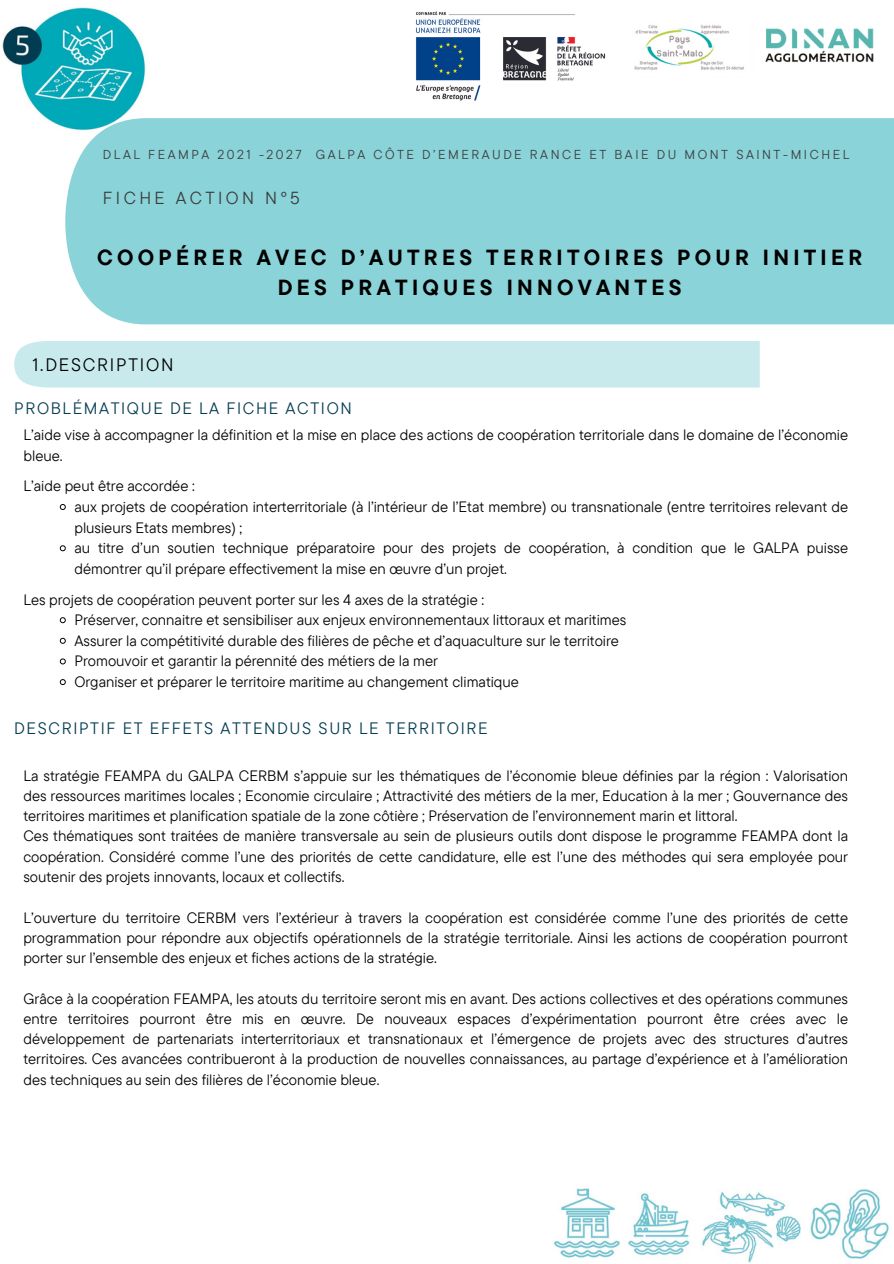
<style>
.page{position:relative;width:894px;height:1264px;background:#fff}
.page>*{position:absolute;margin:0;border:0;box-sizing:border-box;transform-origin:0 0}
.t1{font:700 21.75px/30.3px "TT Commons Pro";letter-spacing:.195em;color:#000;text-align:center}
.t2{font:18px "TT Commons Pro";letter-spacing:.1em;color:#000}
.t3{font:17.4px "TT Commons Pro";letter-spacing:.195em;color:#3d3b3b}
.t4{font:16.5px "TT Commons Pro";letter-spacing:.1em;color:#043c51}
.t5{font:15px/20.2px "TT Commons Pro";color:#000}
.t6{font:12.9px "TT Commons Pro";letter-spacing:.195em;color:#3d3b3b}
</style>
<div class="page">
<img style="left:2px;top:7px;width:144px;height:121px">
<div style="left:65px;top:118px;width:828px;height:206px;background:#89d3d9"></div>
<img style="left:415px;top:11px;width:191px;height:90px">
<img style="left:634px;top:25px;width:240px;height:46px">
<div style="left:14px;top:341px;width:745px;height:46px;background:#c8eaed"></div>
<img style="left:810px;top:1189px;width:79px;height:70px">
<img style="left:702px;top:1192px;width:97px;height:71px">
<img style="left:628px;top:1193px;width:62px;height:63px">
<img style="left:554px;top:1188px;width:66px;height:70px">
<svg style="left:60px;top:504px;width:6px;height:6px"></svg>
<svg style="left:60px;top:545px;width:6px;height:6px"></svg>
<svg style="left:60px;top:617px;width:6px;height:6px"></svg>
<svg style="left:60px;top:637px;width:6px;height:7px"></svg>
<svg style="left:60px;top:658px;width:6px;height:6px"></svg>
<svg style="left:60px;top:679px;width:6px;height:6px"></svg>
<p class="t6" style="left:103px;top:146px;width:747px">DLAL FEAMPA 2021 -2027 GALPA CÔTE D’EMERAUDE RANCE ET BAIE DU MONT SAINT-MICHEL</p>
<h2 class="t3" style="left:103px;top:187px;width:198px">FICHE ACTION N°5</h2>
<h3 class="t1" style="left:97px;top:241px;width:766px">COOPÉRER AVEC D’AUTRES TERRITOIRES POUR INITIER<br>DES PRATIQUES INNOVANTES</h3>
<p class="t2" style="left:33px;top:353px;width:142px">1.DESCRIPTION</p>
<h3 class="t4" style="left:14px;top:397px;width:339px">PROBLÉMATIQUE DE LA FICHE ACTION</h3>
<h2 class="t5" style="left:23px;top:424px;width:826px">L’aide vise à accompagner la définition et la mise en place des actions de coopération territoriale dans le domaine de l’économie bleue.</h2>
<h3 class="t5" style="left:23px;top:475px;width:173px">L’aide peut être accordée :</h3>
<h3 class="t5" style="left:74px;top:496px;width:775px">aux projets de coopération interterritoriale (à l’intérieur de l’Etat membre) ou transnationale (entre territoires relevant de plusieurs Etats membres) ;</h3>
<p class="t5" style="left:74px;top:537px;width:775px">au titre d’un soutien technique préparatoire pour des projets de coopération, à condition que le GALPA puisse démontrer qu’il prépare effectivement la mise en œuvre d’un projet.</p>
<p class="t5" style="left:23px;top:589px;width:462px">Les projets de coopération peuvent porter sur les 4 axes de la stratégie :</p>
<h3 class="t5" style="left:74px;top:609px;width:553px">Préserver, connaitre et sensibiliser aux enjeux environnementaux littoraux et maritimes</h3>
<p class="t5" style="left:74px;top:630px;width:546px">Assurer la compétitivité durable des filières de pêche et d’aquaculture sur le territoire</p>
<p class="t5" style="left:74px;top:650px;width:365px">Promouvoir et garantir la pérennité des métiers de la mer</p>
<p class="t5" style="left:74px;top:671px;width:446px">Organiser et préparer le territoire maritime au changement climatique</p>
<h3 class="t4" style="left:14px;top:717px;width:475px">DESCRIPTIF ET EFFETS ATTENDUS SUR LE TERRITOIRE</h3>
<p class="t5" style="left:23px;top:765px;width:826px">La stratégie FEAMPA du GALPA CERBM s’appuie sur les thématiques de l’économie bleue définies par la région : Valorisation des ressources maritimes locales ; Economie circulaire ; Attractivité des métiers de la mer, Education à la mer ; Gouvernance des territoires maritimes et planification spatiale de la zone côtière ; Préservation de l’environnement marin et littoral.<br>Ces thématiques sont traitées de manière transversale au sein de plusieurs outils dont dispose le programme FEAMPA dont la coopération. Considéré comme l’une des priorités de cette candidature, elle est l’une des méthodes qui sera employée pour soutenir des projets innovants, locaux et collectifs.</p>
<h2 class="t5" style="left:23px;top:906px;width:826px;text-align:justify">L’ouverture du territoire CERBM vers l’extérieur à travers la coopération est considérée comme l’une des priorités de cette programmation pour répondre aux objectifs opérationnels de la stratégie territoriale. Ainsi les actions de coopération pourront porter sur l’ensemble des enjeux et fiches actions de la stratégie.</h2>
<h1 class="t5" style="left:23px;top:987px;width:826px;text-align:justify">Grâce à la coopération FEAMPA, les atouts du territoire seront mis en avant. Des actions collectives et des opérations communes entre territoires pourront être mis en œuvre. De nouveaux espaces d’expérimentation pourront être crées avec le développement de partenariats interterritoriaux et transnationaux et l’émergence de projets avec des structures d’autres territoires. Ces avancées contribueront à la production de nouvelles connaissances, au partage d’expérience et à l’amélioration des techniques au sein des filières de l’économie bleue.</h1>
</div>
